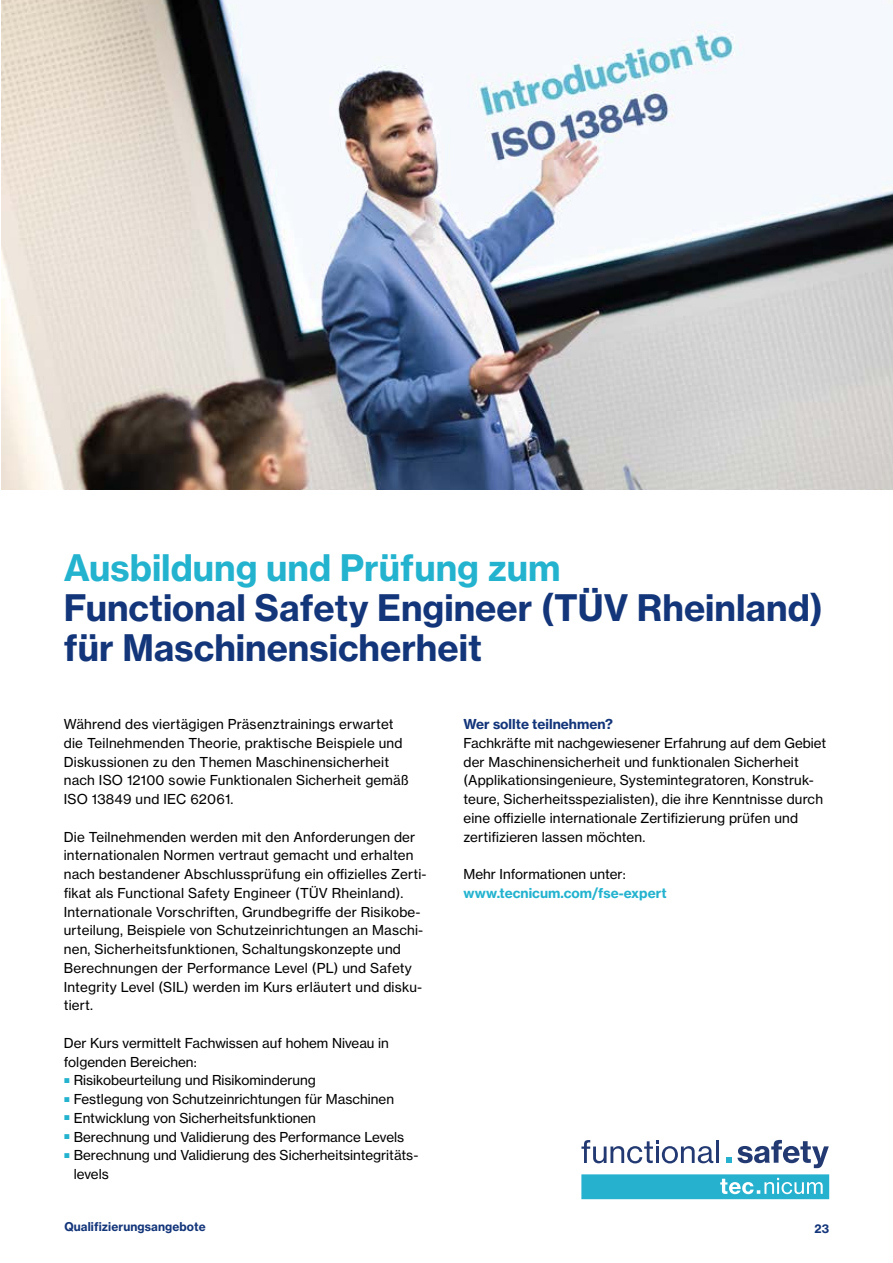
<style>
.page{position:relative;width:893px;height:1263px;background:#fff}
.page>*{position:absolute;margin:0;border:0;box-sizing:border-box;transform-origin:0 0}
.t1{font:36px/39.9px "N Haas Grotesk TX Pro 75 Bd";color:#13357a}
.t2{font:36px "N Haas Grotesk TX Pro 75 Bd";color:#23b3cf}
.t3{font:13.5px/18.8px "N Haas Grotesk TX Pro 55 Rg";letter-spacing:.01em;color:#000}
.t4{font:13.5px "N Haas Grotesk TX Pro 75 Bd";color:#23b3cf}
.t5{font:13.5px "N Haas Grotesk TX Pro 75 Bd";color:#13357a}
.t6{font:12px "N Haas Grotesk TX Pro 75 Bd";letter-spacing:.01em;color:#13357a}
</style>
<div class="page">
<svg style="left:581px;top:1140px;width:132px;height:23px"></svg>
<hr style="left:716px;top:1140px;width:3px;height:23px;background:#223972">
<svg style="left:726px;top:1140px;width:103px;height:28px"></svg>
<svg style="left:581px;top:1174px;width:248px;height:25px;background:#3bb8d3"></svg>
<img style="left:1px;top:0;width:892px;height:489px">
<h1 class="t2" style="left:64px;top:545px;width:498px">Ausbildung und Prüfung zum</h1>
<h1 class="t1" style="left:64px;top:588px;width:761px">Functional Safety Engineer (TÜV Rheinland) für Maschinensicherheit</h1>
<p class="t3" style="left:64px;top:715px;width:346px">Während des viertägigen Präsenztrainings erwartet die Teilnehmenden Theorie, praktische Beispiele und Diskussionen zu den Themen Maschinensicherheit nach ISO 12100 sowie Funktionalen Sicherheit gemäß ISO 13849 und IEC 62061.</p>
<p class="t3" style="left:64px;top:827px;width:364px">Die Teilnehmenden werden mit den Anforderungen der internationalen Normen vertraut gemacht und erhalten nach bestandener Abschlussprüfung ein offizielles Zerti&shy;fikat als Functional Safety Engineer (TÜV Rheinland).<br>Internationale Vorschriften, Grundbegriffe der Risikobe&shy;urteilung, Beispiele von Schutzeinrichtungen an Maschi&shy;nen, Sicherheitsfunktionen, Schaltungskonzepte und Berechnungen der Performance Level (PL) und Safety Integrity Level (SIL) werden im Kurs erläutert und disku&shy;tiert.</p>
<p class="t3" style="left:64px;top:1033px;width:327px">Der Kurs vermittelt Fachwissen auf hohem Niveau in folgenden Bereichen:</p>
<p class="t3" style="left:64px;top:1071px;width:254px"><sup>■</sup> Risikobeurteilung und Risikominderung</p>
<p class="t3" style="left:64px;top:1090px;width:332px"><sup>■</sup> Festlegung von Schutzeinrichtungen für Maschinen</p>
<p class="t3" style="left:64px;top:1108px;width:254px"><sup>■</sup> Entwicklung von Sicherheitsfunktionen</p>
<p class="t3" style="left:64px;top:1127px;width:342px"><sup>■</sup> Berechnung und Validierung des Performance Levels</p>
<p class="t3" style="left:74px;top:1146px;width:346px;text-indent:-10px"><sup>■</sup> Berechnung und Validierung des Sicherheitsintegritäts&shy;levels</p>
<p class="t5" style="left:463px;top:716px;width:151px">Wer sollte teilnehmen?</p>
<p class="t3" style="left:463px;top:733px;width:364px">Fachkräfte mit nachgewiesener Erfahrung auf dem Gebiet der Maschinensicherheit und funktionalen Sicherheit (Applikationsingenieure, Systemintegratoren, Konstruk&shy;teure, Sicherheitsspezialisten), die ihre Kenntnisse durch eine offizielle internationale Zertifizierung prüfen und zertifizieren lassen möchten.</p>
<p class="t3" style="left:463px;top:865px;width:164px">Mehr Informationen unter:</p>
<p class="t4" style="left:463px;top:884px;width:205px">www.tecnicum.com/fse-expert</p>
<p class="t6" style="left:64px;top:1219px;width:143px">Qualifizierungsangebote</p>
<p class="t6" style="left:815px;top:1221px;width:16px">23</p>
</div>
